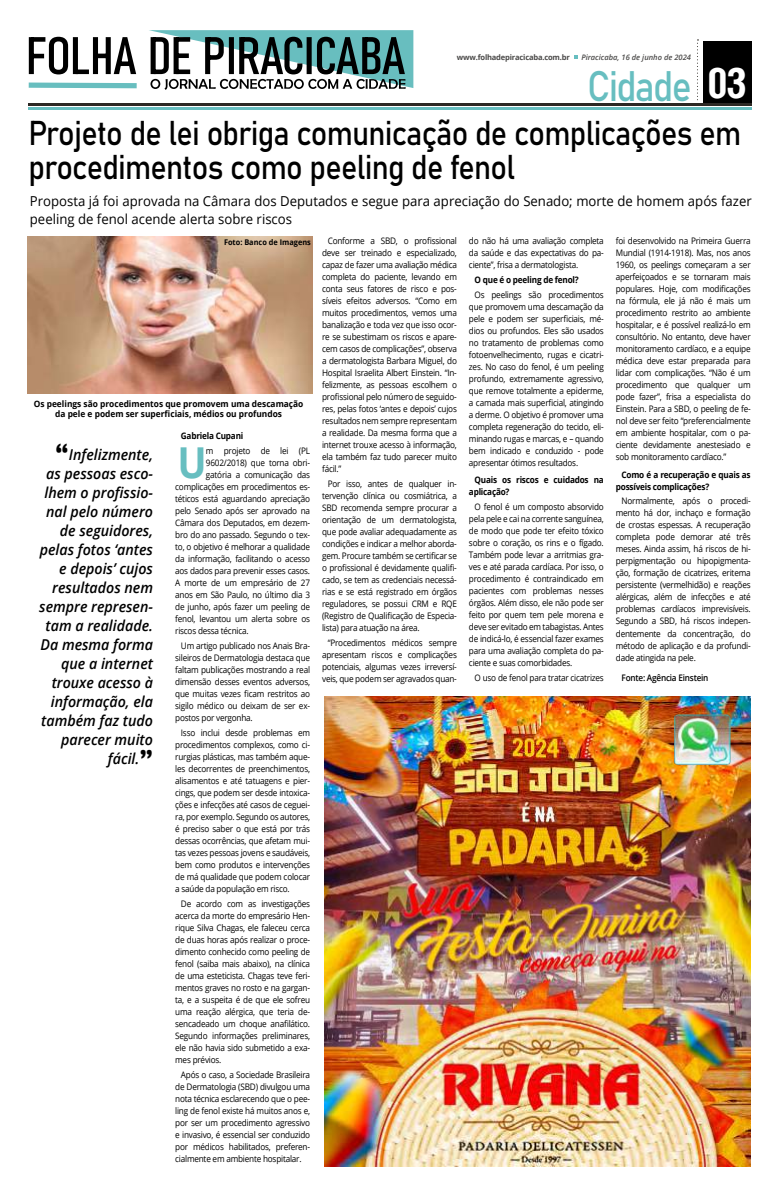
<style>
.page{position:relative;width:780px;height:1191px;background:#fff}
.page>*{position:absolute;margin:0;border:0;box-sizing:border-box;transform-origin:0 0}
.t1{font:700 42.6px "Open Sans";color:#67bec0;scale:.91 1}
.t2{font:42.1px "Bahnschrift";letter-spacing:-.045em;color:#67bec0;scale:.89 1}
.t3{font:34px/34px "Bahnschrift";letter-spacing:-.025em;color:#000;scale:.9 1}
.t4{font:italic 600 15px/19px "Open Sans";color:#000;text-align:right;scale:.95 1}
.t5{font:13.7px/18.6px "Open Sans";color:#000;scale:.96 1}
.t6{font:9px/12px "Open Sans";letter-spacing:-.025em;color:#000;text-align:justify;scale:.91 1}
.t7{font:700 9px/12px "Open Sans";letter-spacing:-.025em;color:#000;scale:.91 1}
.t8{font:600 9px "Open Sans";letter-spacing:-.025em;color:#000;scale:.91 1}
.t9{font:700 8.8px/10.8px "Open Sans";color:#000;text-align:center;scale:.95 1}
.t10{font:700 7.8px "Open Sans";color:#000;scale:.94 1}
.t11{font:700 7.6px "Open Sans";letter-spacing:-.025em;color:#4a4948}
.t12{font:italic 600 7.6px "Open Sans";color:#4a4948}
.s1{font-family:"Arena Condensed";font-weight:700;font-size:40.6px;color:#fff}
.s2{font-family:"Britannic";font-weight:700;font-style:normal;font-size:30px}
</style>
<div class="page">
<div style="left:703px;top:41px;width:48px;height:65px;background:#000"></div>
<hr style="left:28px;top:107px;width:723px;height:2px;background:#67bec0">
<hr style="left:28px;top:103px;width:723px;height:3px;background:#2c2824">
<svg style="left:697px;top:39px;width:1px;height:62px"></svg>
<svg style="left:574px;top:55px;width:3px;height:4px"></svg>
<svg style="left:28px;top:30px;width:385px;height:60px"></svg>
<img style="left:324px;top:696px;width:426px;height:470px">
<img style="left:28px;top:237px;width:285px;height:157px">
<img style="left:666px;top:708px;width:72px;height:63px">
<p class="t11" style="left:457px;top:52px;width:114px">www.folhadepiracicaba.com.br</p>
<p class="t12" style="left:581px;top:52px;width:111px">Piracicaba, 16 de junho de 2024</p>
<h2 class="t2" style="left:587px;top:55px;width:181px">Cidade <span class="s1">03</span></h2>
<h3 class="t3" style="left:28px;top:114px;width:793px">Projeto de lei obriga comunicação de complicações em procedimentos como peeling de fenol</h3>
<h3 class="t5" style="left:30px;top:191px;width:753px">Proposta já foi aprovada na Câmara dos Deputados e segue para apreciação do Senado; morte de homem após fazer peeling de fenol acende alerta sobre riscos</h3>
<p class="t10" style="left:224px;top:236px;width:94px">Foto: Banco de Imagens</p>
<p class="t9" style="left:34px;top:398px;width:285px">Os peelings são procedimentos que promovem uma descamação da pele e podem ser superficiais, médios ou profundos</p>
<p class="t4" style="left:39px;top:444px;width:121px"><span class="s2">“</span>Infelizmente, as pessoas esco&shy;lhem o profissio&shy;nal pelo número de seguidores, pelas fotos ‘antes e depois’ cujos resultados nem sempre represen&shy;tam a realidade.<br>Da mesma forma que a internet trouxe acesso à informação, ela também faz tudo parecer muito fácil.<span class="s2">”</span></p>
<p class="t7" style="left:181px;top:430px;width:70px">Gabriela Cupani</p>
<h1 class="t1" style="left:178px;top:432px;width:34px">U</h1>
<p class="t6" style="left:206px;top:444px;width:116px">m projeto de lei (PL</p>
<p class="t6" style="left:206px;top:456px;width:116px">9602/2018) que torna obri-</p>
<p class="t6" style="left:206px;top:468px;width:116px">gatória a comunicação das</p>
<p class="t6" style="left:175px;top:480px;width:150px">complicações em procedimentos es-</p>
<p class="t6" style="left:175px;top:492px;width:150px">téticos está aguardando apreciação</p>
<p class="t6" style="left:175px;top:504px;width:150px">pelo Senado após ser aprovado na</p>
<p class="t6" style="left:175px;top:516px;width:150px">Câmara dos Deputados, em dezem-</p>
<p class="t6" style="left:175px;top:528px;width:150px">bro do ano passado. Segundo o tex-</p>
<p class="t6" style="left:175px;top:540px;width:150px">to, o objetivo é melhorar a qualidade</p>
<p class="t6" style="left:175px;top:552px;width:150px">da informação, facilitando o acesso</p>
<p class="t6" style="left:175px;top:564px;width:150px">aos dados para prevenir esses casos.</p>
<p class="t6" style="left:175px;top:576px;width:150px">A morte de um empresário de 27</p>
<p class="t6" style="left:175px;top:588px;width:150px">anos em São Paulo, no último dia 3</p>
<p class="t6" style="left:175px;top:600px;width:150px">de junho, após fazer um peeling de</p>
<p class="t6" style="left:175px;top:612px;width:150px">fenol, levantou um alerta sobre os</p>
<p class="t6" style="left:175px;top:624px;width:82px">riscos dessa técnica.</p>
<p class="t6" style="left:175px;top:639px;width:150px;text-indent:6px">Um artigo publicado nos Anais Bra&shy;sileiros de Dermatologia destaca que faltam publicações mostrando a real dimensão desses eventos adversos, que muitas vezes ficam restritos ao sigilo médico ou deixam de ser ex&shy;postos por vergonha.</p>
<p class="t6" style="left:175px;top:726px;width:150px;text-indent:6px">Isso inclui desde problemas em procedimentos complexos, como ci&shy;rurgias plásticas, mas também aque&shy;les decorrentes de preenchimentos, alisamentos e até tatuagens e pier&shy;cings, que podem ser desde intoxica&shy;ções e infecções até casos de ceguei&shy;ra, por exemplo. Segundo os autores, é preciso saber o que está por trás dessas ocorrências, que afetam mui&shy;tas vezes pessoas jovens e saudáveis, bem como produtos e intervenções de má qualidade que podem colocar a saúde da população em risco.</p>
<p class="t6" style="left:175px;top:897px;width:150px;text-indent:6px">De acordo com as investigações acerca da morte do empresário Hen&shy;rique Silva Chagas, ele faleceu cerca de duas horas após realizar o proce&shy;dimento conhecido como peeling de fenol (saiba mais abaixo), na clínica de uma esteticista. Chagas teve feri&shy;mentos graves no rosto e na gargan&shy;ta, e a suspeita é de que ele sofreu uma reação alérgica, que teria de&shy;sencadeado um choque anafilático.<br>Segundo informações preliminares, ele não havia sido submetido a exa&shy;mes prévios.</p>
<p class="t6" style="left:175px;top:1068px;width:150px;text-indent:6px">Após o caso, a Sociedade Brasileira de Dermatologia (SBD) divulgou uma nota técnica esclarecendo que o pee&shy;ling de fenol existe há muitos anos e, por ser um procedimento agressivo e invasivo, é essencial ser conduzido por médicos habilitados, preferen&shy;cialmente em ambiente hospitalar.</p>
<p class="t6" style="left:322px;top:234px;width:150px;text-indent:6px">Conforme a SBD, o profissional deve ser treinado e especializado, capaz de fazer uma avaliação médica completa do paciente, levando em conta seus fatores de risco e pos&shy;síveis efeitos adversos. “Como em muitos procedimentos, vemos uma banalização e toda vez que isso ocor&shy;re se subestimam os riscos e apare&shy;cem casos de complicações”, observa a dermatologista Barbara Miguel, do Hospital Israelita Albert Einstein. “In&shy;felizmente, as pessoas escolhem o profissional pelo número de seguido&shy;res, pelas fotos ‘antes e depois’ cujos resultados nem sempre representam a realidade. Da mesma forma que a internet trouxe acesso à informação, ela também faz tudo parecer muito fácil.”</p>
<p class="t6" style="left:322px;top:477px;width:150px;text-indent:6px">Por isso, antes de qualquer in&shy;tervenção clínica ou cosmiátrica, a SBD recomenda sempre procurar a orientação de um dermatologista, que pode avaliar adequadamente as condições e indicar a melhor aborda&shy;gem. Procure também se certificar se o profissional é devidamente qualifi&shy;cado, se tem as credenciais necessá&shy;rias e se está registrado em órgãos reguladores, se possui CRM e RQE (Registro de Qualificação de Especia&shy;lista) para atuação na área.</p>
<p class="t6" style="left:322px;top:636px;width:150px;text-indent:6px">“Procedimentos médicos sempre apresentam riscos e complicações potenciais, algumas vezes irreversí&shy;veis, que podem ser agravados quan-</p>
<p class="t6" style="left:469px;top:234px;width:150px">do não há uma avaliação completa da saúde e das expectativas do pa&shy;ciente”, frisa a dermatologista.</p>
<p class="t7" style="left:474px;top:273px;width:116px">O que é o peeling de fenol?</p>
<p class="t6" style="left:469px;top:288px;width:150px;text-indent:6px">Os peelings são procedimentos que promovem uma descamação da pele e podem ser superficiais, mé&shy;dios ou profundos. Eles são usados no tratamento de problemas como fotoenvelhecimento, rugas e cicatri&shy;zes. No caso do fenol, é um peeling profundo, extremamente agressivo, que remove totalmente a epiderme, a camada mais superficial, atingindo a derme. O objetivo é promover uma completa regeneração do tecido, eli&shy;minando rugas e marcas, e – quando bem indicado e conduzido - pode apresentar ótimos resultados.</p>
<p class="t7" style="left:469px;top:474px;width:150px;text-indent:6px">Quais os riscos e cuidados na aplicação?</p>
<p class="t6" style="left:469px;top:500px;width:150px;text-indent:6px">O fenol é um composto absorvido pela pele e cai na corrente sanguínea, de modo que pode ter efeito tóxico sobre o coração, os rins e o fígado.<br>Também pode levar a arritmias gra&shy;ves e até parada cardíaca. Por isso, o procedimento é contraindicado em pacientes com problemas nesses órgãos. Além disso, ele não pode ser feito por quem tem pele morena e deve ser evitado em tabagistas. Antes de indicá-lo, é essencial fazer exames para uma avaliação completa do pa&shy;ciente e suas comorbidades.</p>
<p class="t6" style="left:474px;top:671px;width:143px">O uso de fenol para tratar cicatrizes</p>
<p class="t6" style="left:615px;top:234px;width:150px">foi desenvolvido na Primeira Guerra Mundial (1914-1918). Mas, nos anos 1960, os peelings começaram a ser aperfeiçoados e se tornaram mais populares. Hoje, com modificações na fórmula, ele já não é mais um procedimento restrito ao ambiente hospitalar, e é possível realizá-lo em consultório. No entanto, deve haver monitoramento cardíaco, e a equipe médica deve estar preparada para lidar com complicações. “Não é um procedimento que qualquer um pode fazer”, frisa a especialista do Einstein. Para a SBD, o peeling de fe&shy;nol deve ser feito “preferencialmente em ambiente hospitalar, com o pa&shy;ciente devidamente anestesiado e sob monitoramento cardíaco.”</p>
<p class="t7" style="left:615px;top:468px;width:150px;text-indent:6px">Como é a recuperação e quais as possíveis complicações?</p>
<p class="t6" style="left:615px;top:495px;width:150px;text-indent:6px">Normalmente, após o procedi&shy;mento há dor, inchaço e formação de crostas espessas. A recuperação completa pode demorar até três meses. Ainda assim, há riscos de hi&shy;perpigmentação ou hipopigmenta&shy;ção, formação de cicatrizes, eritema persistente (vermelhidão) e reações alérgicas, além de infecções e até problemas cardíacos imprevisíveis.<br>Segundo a SBD, há riscos indepen&shy;dentemente da concentração, do método de aplicação e da profundi&shy;dade atingida na pele.</p>
<p class="t8" style="left:621px;top:671px;width:97px">Fonte: Agência Einstein</p>
</div>
